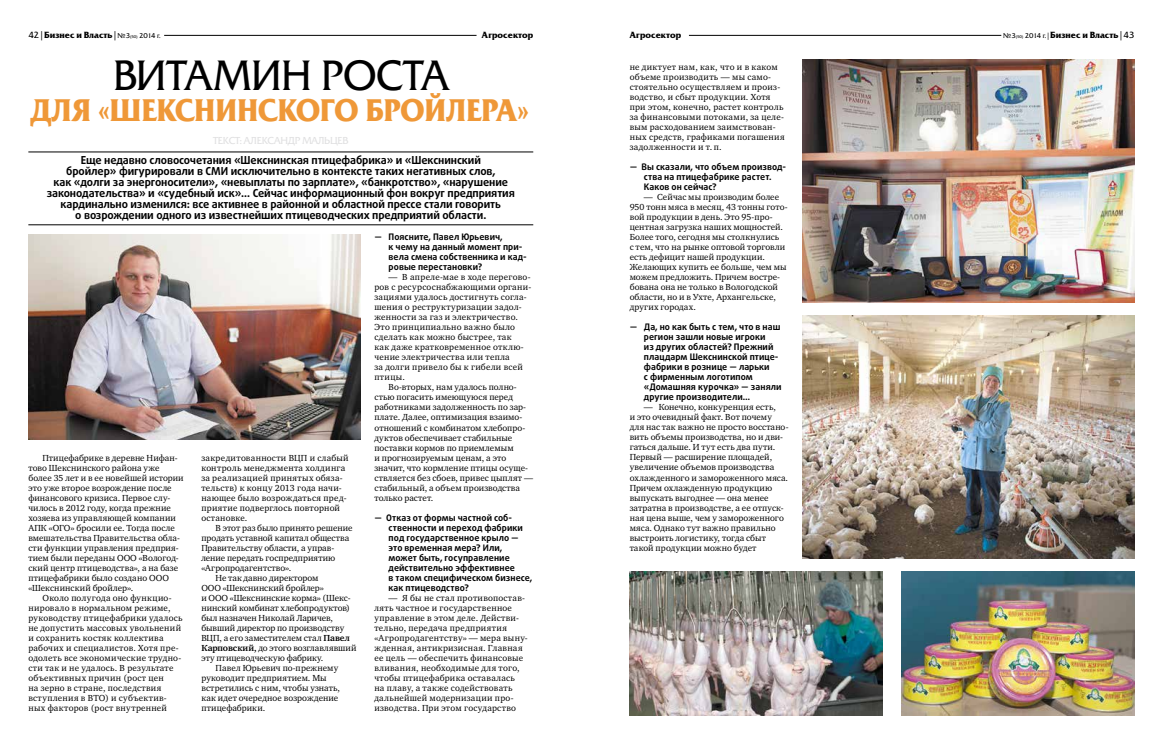
<style>
.page{position:relative;width:1163px;height:738px;background:#fff}
.page>*{position:absolute;margin:0;border:0;box-sizing:border-box;transform-origin:0 0}
.t1{font:42px "Friz Quadrata C";letter-spacing:-.01em;color:#000;scale:.95 1}
.t2{font:700 31px "Friz Quadrata C";letter-spacing:-.01em;color:#ef9838;scale:.95 1}
.t3{font:700 11px/11px "Daxline POSLF Cyr";letter-spacing:-.01em;color:#000;text-align:center}
.t4{font:10px "Friz Quadrata C";letter-spacing:-.01em;color:#e0e0e1}
.t5{font:9px/10px "Charter C";letter-spacing:.015em;color:#000}
.t6{font:700 9px/10px "Daxline POSLF Cyr";letter-spacing:.005em;color:#000}
.t7{font:9px/10px "Charter C";letter-spacing:.035em;color:#000}
.t8{font:9px "Charter C";letter-spacing:-.01em;color:#000}
.t9{font:9px "Charter C";letter-spacing:-.005em;color:#000}
.t10{font:700 8.9px "Friz Quadrata C";letter-spacing:.01em;color:#000}
.s1{font-weight:400}
.s2{font-weight:400;font-size:6.9px}
.s3{font-weight:400;font-size:3.9px}
.s4{font-weight:700}
</style>
<div class="page">
<hr style="left:688px;top:35px;width:313px;height:1px;background:#000">
<hr style="left:164px;top:35px;width:312px;height:1px;background:#000">
<img style="left:28px;top:234px;width:332px;height:205px">
<hr style="left:28px;top:152px;width:505px;height:1px;background:#000">
<hr style="left:28px;top:224px;width:505px;height:1px;background:#000">
<img style="left:629px;top:571px;width:253px;height:143px">
<img style="left:901px;top:571px;width:233px;height:143px">
<img style="left:802px;top:60px;width:332px;height:242px">
<img style="left:802px;top:315px;width:332px;height:243px">
<p class="t10" style="left:28px;top:30px;width:134px"><span class="s1">42 |</span> Бизнес и Власть <span class="s1">|</span> <span class="s2">№3</span><span class="s3">(50)</span> <span class="s2">2014 г.</span></p>
<p class="t10" style="left:481px;top:30px;width:53px">Агросектор</p>
<p class="t10" style="left:629px;top:30px;width:53px">Агросектор</p>
<p class="t10" style="left:1003px;top:30px;width:133px"><span class="s2">№3</span><span class="s3">(50)</span> <span class="s2">2014 г. |</span> Бизнес и Власть <span class="s1">| 43</span></p>
<h1 class="t1" style="left:113px;top:52px;width:354px">ВИТАМИН РОСТА</h1>
<h2 class="t2" style="left:32px;top:92px;width:524px">ДЛЯ «ШЕКСНИНСКОГО БРОЙЛЕРА»</h2>
<p class="t4" style="left:213px;top:135px;width:137px">ТЕКСТ: АЛЕКСАНДР МАЛЬЦЕВ</p>
<p class="t3" style="left:47px;top:154px;width:469px">Еще недавно словосочетания «Шекснинская птицефабрика» и «Шекснинский<br>бройлер» фигурировали в СМИ исключительно в контексте таких негативных слов,<br>как «долги за энергоносители», «невыплаты по зарплате», «банкротство», «нарушение законодательства» и «судебный иск»… Сейчас информационный фон вокруг предприятия кардинально изменился: все активнее в районной и областной прессе стали говорить<br>о возрождении одного из известнейших птицеводческих предприятий области.</p>
<p class="t5" style="left:28px;top:452px;width:157px;text-indent:14px">Птицефабрике в деревне Нифан&shy;тово Шекснинского района уже более 35 лет и в ее новейшей истории это уже второе возрождение после финансового кризиса. Первое слу&shy;чилось в 2012 году, когда прежние хозяева из управляющей компании<br>АПК «ОГО» бросили ее. Тогда после вмешательства Правительства обла&shy;сти функции управления предприя&shy;тием были переданы ООО «Вологод&shy;ский центр птицеводства», а на базе птицефабрики было создано ООО «Шекснинский бройлер».</p>
<p class="t5" style="left:28px;top:592px;width:156px;text-indent:14px">Около полугода оно функцио&shy;нировало в нормальном режиме, руководству птицефабрики удалось не допустить массовых увольнений и сохранить костяк коллектива рабочих и специалистов. Хотя пре&shy;одолеть все экономические трудно&shy;сти так и не удалось. В результате объективных причин (рост цен<br>на зерно в стране, последствия вступления в ВТО) и субъектив&shy;ных факторов (рост внутренней</p>
<p class="t5" style="left:201px;top:452px;width:149px">закредитованности ВЦП и слабый контроль менеджмента холдинга за реализацией принятых обяза&shy;тельств) к концу 2013 года начи&shy;нающее было возрождаться пред&shy;приятие подверглось повторной остановке.</p>
<p class="t5" style="left:215px;top:522px;width:138px">В этот раз было принято решение</p>
<p class="t9" style="left:201px;top:532px;width:149px">продать уставной капитал общества</p>
<p class="t5" style="left:201px;top:542px;width:134px">Правительству области, а управ-</p>
<p class="t5" style="left:201px;top:552px;width:135px">ление передать госпредприятию</p>
<p class="t5" style="left:201px;top:562px;width:91px">«Агропродагентство».</p>
<p class="t5" style="left:215px;top:572px;width:104px">Не так давно директором</p>
<p class="t9" style="left:201px;top:582px;width:124px">ООО «Шекснинский бройлер»</p>
<p class="t8" style="left:201px;top:592px;width:151px">и ООО «Шекснинские корма» (Шекс-</p>
<p class="t5" style="left:201px;top:602px;width:150px">нинский комбинат хлебопродуктов)</p>
<p class="t8" style="left:201px;top:612px;width:133px">был назначен Николай Ларичев,</p>
<p class="t5" style="left:201px;top:622px;width:144px">бывший директор по производству</p>
<p class="t5" style="left:201px;top:632px;width:150px">ВЦП, а его заместителем стал <span class="s4">Павел</span></p>
<p class="t5" style="left:201px;top:642px;width:156px"><span class="s4">Карповский,</span> до этого возглавлявший</p>
<p class="t5" style="left:201px;top:652px;width:123px">эту птицеводческую фабрику.</p>
<p class="t5" style="left:215px;top:662px;width:124px">Павел Юрьевич по-прежнему</p>
<p class="t5" style="left:201px;top:672px;width:127px">руководит предприятием. Мы</p>
<p class="t5" style="left:201px;top:682px;width:140px">встретились с ним, чтобы узнать,</p>
<p class="t5" style="left:201px;top:692px;width:138px">как идет очередное возрождение</p>
<p class="t5" style="left:201px;top:702px;width:65px">птицефабрики.</p>
<p class="t6" style="left:388px;top:232px;width:139px;text-indent:-14px">— Поясните, Павел Юрьевич,<br>к чему на данный момент при&shy;вела смена собственника и кад&shy;ровые перестановки?</p>
<p class="t5" style="left:388px;top:272px;width:143px">— В апреле-мае в ходе перегово-</p>
<p class="t5" style="left:374px;top:282px;width:158px">ров с ресурсоснабжающими органи-</p>
<p class="t7" style="left:374px;top:292px;width:154px">зациями удалось достигнуть согла-</p>
<p class="t7" style="left:374px;top:302px;width:149px">шения о реструктуризации задол-</p>
<p class="t5" style="left:374px;top:312px;width:145px">женности за газ и электричество.</p>
<p class="t7" style="left:374px;top:322px;width:142px">Это принципиально важно было</p>
<p class="t5" style="left:374px;top:332px;width:139px">сделать как можно быстрее, так</p>
<p class="t5" style="left:374px;top:342px;width:151px">как даже кратковременное отклю-</p>
<p class="t5" style="left:374px;top:352px;width:137px">чение электричества или тепла</p>
<p class="t5" style="left:374px;top:362px;width:150px">за долги привело бы к гибели всей</p>
<p class="t5" style="left:374px;top:372px;width:32px">птицы.</p>
<p class="t5" style="left:388px;top:382px;width:130px">Во-вторых, нам удалось полно-</p>
<p class="t5" style="left:374px;top:392px;width:140px">стью погасить имеющуюся перед</p>
<p class="t5" style="left:374px;top:402px;width:153px">работниками задолженность по зар-</p>
<p class="t5" style="left:374px;top:412px;width:149px">плате. Далее, оптимизация взаимо-</p>
<p class="t5" style="left:374px;top:422px;width:152px">отношений с комбинатом хлебопро-</p>
<p class="t5" style="left:374px;top:432px;width:139px">дуктов обеспечивает стабильные</p>
<p class="t5" style="left:374px;top:442px;width:141px">поставки кормов по приемлемым</p>
<p class="t5" style="left:374px;top:452px;width:133px">и прогнозируемым ценам, а это</p>
<p class="t5" style="left:374px;top:462px;width:155px">значит, что кормление птицы осуще-</p>
<p class="t5" style="left:374px;top:472px;width:160px">ствляется без сбоев, привес цыплят —</p>
<p class="t5" style="left:374px;top:482px;width:147px">стабильный, а объем производства</p>
<p class="t5" style="left:374px;top:492px;width:61px">только растет.</p>
<p class="t6" style="left:388px;top:512px;width:145px;text-indent:-14px">— Отказ от формы частной соб&shy;ственности и переход фабрики под государственное крыло — это временная мера? Или, может быть, госуправление действительно эффективнее<br>в таком специфическом бизнесе, как птицеводство?</p>
<p class="t5" style="left:374px;top:592px;width:155px;text-indent:14px">— Я бы не стал противопостав&shy;лять частное и государственное управление в этом деле. Действи&shy;тельно, передача предприятия «Агропродагентству» — мера выну&shy;жденная, антикризисная. Главная ее цель — обеспечить финансовые вливания, необходимые для того, чтобы птицефабрика оставалась<br>на плаву, а также содействовать дальнейшей модернизации про&shy;изводства. При этом государство</p>
<p class="t7" style="left:629px;top:62px;width:156px">не диктует нам, как, что и в каком объеме производить — мы само&shy;стоятельно осуществляем и произ&shy;водство, и сбыт продукции. Хотя при этом, конечно, растет контроль за финансовыми потоками, за целе&shy;вым расходованием заимствован&shy;ных средств, графиками погашения задолженности и т. п.</p>
<p class="t6" style="left:643px;top:162px;width:144px;text-indent:-14px">— Вы сказали, что объем производ&shy;ства на птицефабрике растет.<br>Каков он сейчас?</p>
<p class="t5" style="left:629px;top:192px;width:159px;text-indent:14px">— Сейчас мы производим более<br>950 тонн мяса в месяц, 43 тонны гото&shy;вой продукции в день. Это 95‑про&shy;центная загрузка наших мощностей.<br>Более того, сегодня мы столкнулись<br>с тем, что на рынке оптовой торговли есть дефицит нашей продукции.<br>Желающих купить ее больше, чем мы можем предложить. Причем востре&shy;бована она не только в Вологодской области, но и в Ухте, Архангельске, других городах.</p>
<p class="t6" style="left:643px;top:322px;width:139px;text-indent:-14px">— Да, но как быть с тем, что в наш регион зашли новые игроки<br>из других областей? Прежний плацдарм Шекснинской птице&shy;фабрики в рознице — ларьки<br>с фирменным логотипом «Домашняя курочка» — заняли другие производители…</p>
<p class="t5" style="left:629px;top:402px;width:160px;text-indent:14px">— Конечно, конкуренция есть,<br>и это очевидный факт. Вот почему для нас так важно не просто восстано&shy;вить объемы производства, но и дви&shy;гаться дальше. И тут есть два пути.<br>Первый — расширение площадей, увеличение объемов производства охлажденного и замороженного мяса.<br>Причем охлажденную продукцию выпускать выгоднее — она менее затратна в производстве, а ее отпуск&shy;ная цена выше, чем у замороженного мяса. Однако тут важно правильно выстроить логистику, тогда сбыт такой продукции можно будет</p>
</div>
